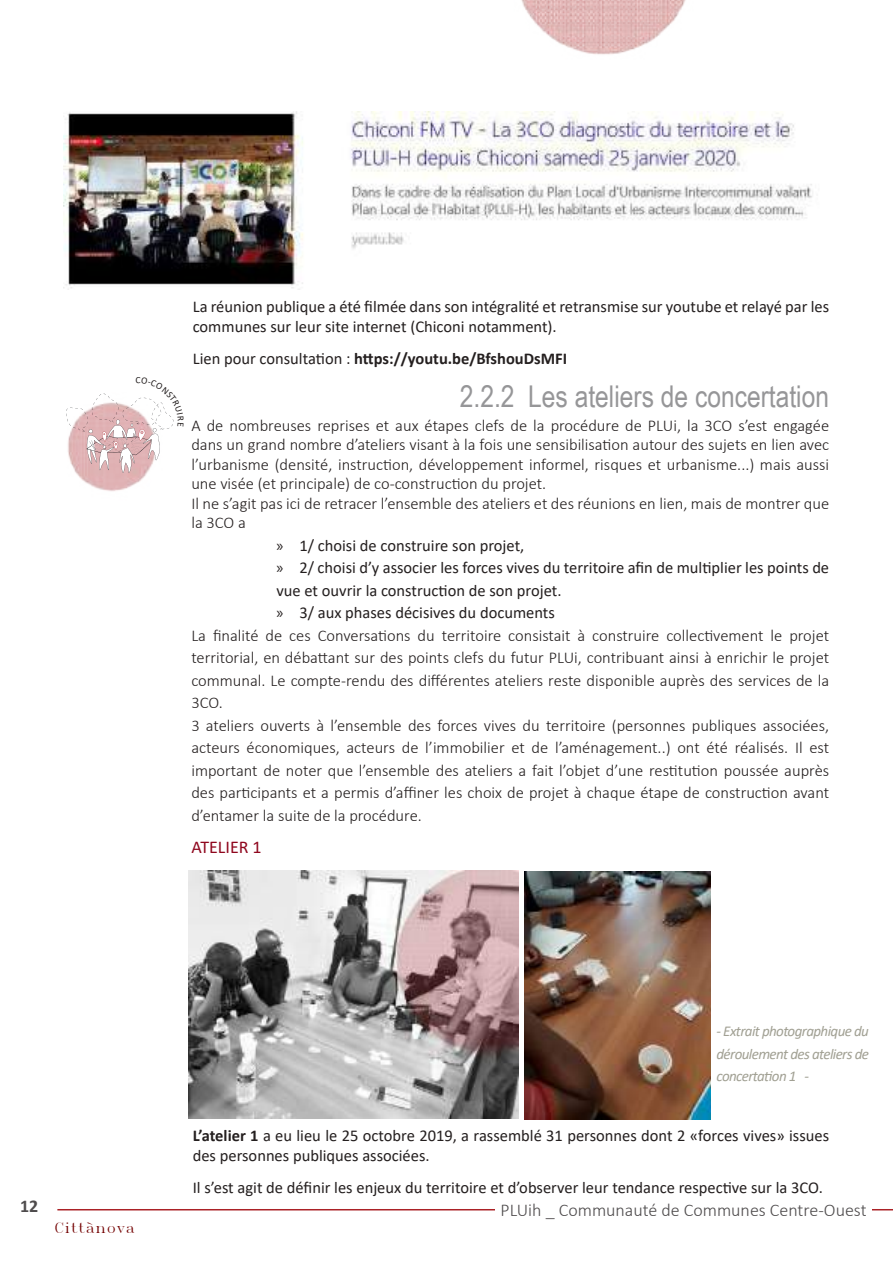
<style>
.page{position:relative;width:893px;height:1263px;background:#fff}
.page>*{position:absolute;margin:0;border:0;box-sizing:border-box;transform-origin:0 0}
.t1{font:30px "Arial Narrow";color:#969698}
.t2{font:300 18px "Calibri";color:#4e4b4c}
.t3{font:18px "Calibri";color:#8f071e}
.t4{font:700 18px "Calibri";color:#4e4b4c}
.t5{font:300 16.5px/19.5px "Calibri";color:#241f1f}
.t6{font:16.5px/19.5px "Calibri";color:#241f1f}
.t7{font:700 16.5px "Calibri";color:#241f1f}
.t8{font:italic 15px/22.5px "Calibri";letter-spacing:-.04em;color:#a1a093;text-align:justify}
.t9{font:13.95px "Roman T";color:#730000}
.s1{font-weight:400}
.s2{font-family:"Myriad Pro"}
.s3{font-weight:700}
</style>
<div class="page">
<img style="left:521px;top:0;width:165px;height:55px">
<hr style="left:58px;top:1209px;width:835px;height:1px;background:#ab2126">
<div style="left:495px;top:1202px;width:377px;height:20px;background:#fff"></div>
<img style="left:64px;top:112px;width:749px;height:176px">
<img style="left:188px;top:870px;width:331px;height:248px">
<img style="left:524px;top:872px;width:186px;height:247px">
<img style="left:76px;top:473px;width:71px;height:18px">
<svg style="left:66px;top:393px;width:108px;height:80px"></svg>
<p class="t6" style="left:193px;top:296px;width:638px">La réunion publique a été filmée dans son intégralité et retransmise sur youtube et relayé par les communes sur leur site internet (Chiconi notamment).</p>
<p class="t7" style="left:193px;top:347px;width:376px"><span class="s1">Lien pour consultation :</span> https://youtu.be/BfshouDsMFI</p>
<h1 class="t1" style="left:460px;top:374px;width:371px">2.2.2 Les ateliers de concertation</h1>
<p class="t5" style="left:191px;top:415px;width:639px">A de nombreuses reprises et aux étapes clefs de la procédure de PLUi, la 3CO s’est engagée dans un grand nombre d’ateliers visant à la fois une sensibilisation autour des sujets en lien avec l’urbanisme (densité, instruction, développement informel, risques et urbanisme...) mais aussi une visée (et principale) de co-construction du projet.<br>Il ne s’agit pas ici de retracer l’ensemble des ateliers et des réunions en lien, mais de montrer que la 3CO a</p>
<p class="t6" style="left:276px;top:535px;width:249px"><span class="s2">»</span> 1/ choisi de construire son projet,</p>
<p class="t6" style="left:276px;top:557px;width:554px"><span class="s2">»</span> 2/ choisi d’y associer les forces vives du territoire afin de multiplier les points de</p>
<p class="t6" style="left:276px;top:580px;width:287px">vue et ouvrir la construction de son projet.</p>
<p class="t6" style="left:276px;top:602px;width:280px"><span class="s2">»</span> 3/ aux phases décisives du documents</p>
<p class="t5" style="left:191px;top:625px;width:639px">La finalité de ces Conversations du territoire consistait à construire collectivement le projet</p>
<p class="t5" style="left:191px;top:648px;width:639px">territorial, en débattant sur des points clefs du futur PLUi, contribuant ainsi à enrichir le projet</p>
<p class="t5" style="left:191px;top:670px;width:639px">communal. Le compte-rendu des différentes ateliers reste disponible auprès des services de la</p>
<p class="t5" style="left:191px;top:693px;width:33px">3CO.</p>
<p class="t5" style="left:191px;top:715px;width:639px">3 ateliers ouverts à l’ensemble des forces vives du territoire (personnes publiques associées,</p>
<p class="t5" style="left:191px;top:738px;width:639px">acteurs économiques, acteurs de l’immobilier et de l’aménagement..) ont été réalisés. Il est</p>
<p class="t5" style="left:191px;top:760px;width:639px">important de noter que l’ensemble des ateliers a fait l’objet d’une restitution poussée auprès</p>
<p class="t5" style="left:191px;top:783px;width:639px">des participants et a permis d’affiner les choix de projet à chaque étape de construction avant</p>
<p class="t5" style="left:191px;top:805px;width:232px">d’entamer la suite de la procédure.</p>
<p class="t3" style="left:191px;top:835px;width:72px">ATELIER 1</p>
<p class="t8" style="left:716px;top:1019px;width:154px">- Extrait photographique du déroulement des ateliers de concertation 1 -</p>
<p class="t6" style="left:193px;top:1126px;width:638px"><span class="s3">L’atelier 1</span> a eu lieu le 25 octobre 2019, a rassemblé 31 personnes dont 2 «forces vives» issues des personnes publiques associées.</p>
<p class="t6" style="left:193px;top:1177px;width:632px">Il s’est agit de définir les enjeux du territoire et d’observer leur tendance respective sur la 3CO.</p>
<p class="t4" style="left:20px;top:1193px;width:20px">12</p>
<p class="t2" style="left:500px;top:1198px;width:368px">PLUih _ Communauté de Communes Centre-Ouest</p>
<p class="t9" style="left:54px;top:1218px;width:83px">Cittànova</p>
</div>
